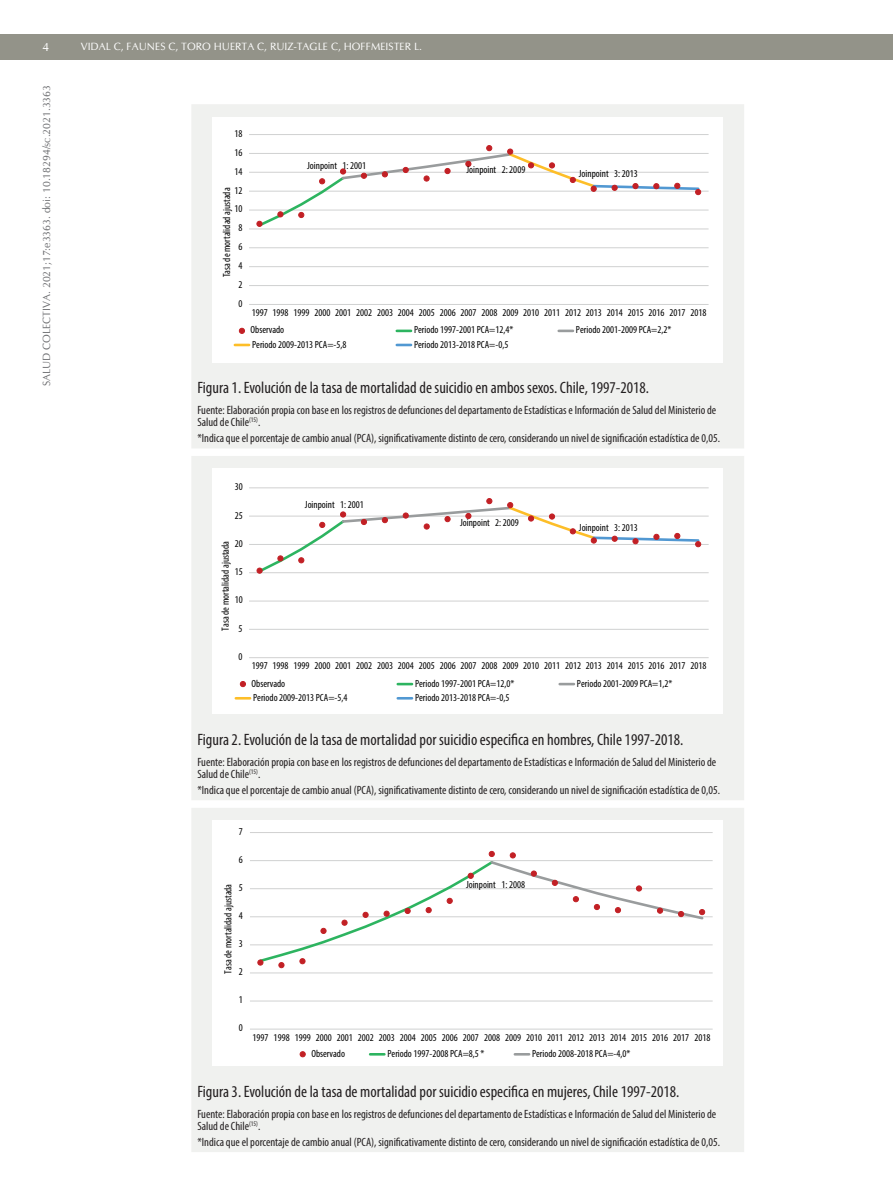
<style>
.page{position:relative;width:893px;height:1191px;background:#fff}
.page>*{position:absolute;margin:0;border:0;box-sizing:border-box;transform-origin:0 0}
.t1{font:condensed 16.5px "Myriad Pro";color:#231f20}
.t2{font:condensed 12px/12px "Myriad Pro";color:#231f20}
.t3{font:12px "CG Omega";color:#fff}
.t4{font:10.5px "CG Omega";color:#6c6d70}
.t5{font:10.5px "CG Omega";color:#fff}
.t6{font:condensed 10.35px "Myriad Pro";color:#000001}
</style>
<div class="page">
<div style="left:0;top:34px;width:893px;height:26px;background:#939389"></div>
<div style="left:191px;top:104px;width:553px;height:344px;background:#f0f1ef"></div>
<div style="left:213px;top:117px;width:510px;height:245px;background:#fff"></div>
<hr style="left:249px;top:134px;width:460px;height:1px;background:#d0d1d1">
<hr style="left:249px;top:153px;width:460px;height:1px;background:#d0d1d1">
<hr style="left:249px;top:172px;width:460px;height:1px;background:#d0d1d1">
<hr style="left:249px;top:191px;width:460px;height:1px;background:#d0d1d1">
<hr style="left:249px;top:210px;width:460px;height:1px;background:#d0d1d1">
<hr style="left:249px;top:229px;width:460px;height:1px;background:#d0d1d1">
<hr style="left:249px;top:247px;width:460px;height:1px;background:#d0d1d1">
<hr style="left:249px;top:266px;width:460px;height:1px;background:#d0d1d1">
<hr style="left:249px;top:285px;width:460px;height:1px;background:#d0d1d1">
<hr style="left:249px;top:304px;width:460px;height:1px;background:#d0d1d1">
<svg style="left:256px;top:145px;width:445px;height:84px"></svg>
<svg style="left:239px;top:328px;width:6px;height:6px"></svg>
<hr style="left:397px;top:329px;width:14px;height:3px;background:#2db460">
<hr style="left:559px;top:329px;width:14px;height:3px;background:#999c9d">
<svg style="left:235px;top:344px;width:14px;height:2px"></svg>
<svg style="left:397px;top:344px;width:14px;height:2px"></svg>
<div style="left:191px;top:808px;width:553px;height:344px;background:#f0f1ef"></div>
<div style="left:213px;top:820px;width:510px;height:245px;background:#fff"></div>
<hr style="left:250px;top:832px;width:463px;height:1px;background:#d0d1d1">
<hr style="left:250px;top:860px;width:463px;height:1px;background:#d0d1d1">
<hr style="left:250px;top:888px;width:463px;height:1px;background:#d0d1d1">
<hr style="left:250px;top:916px;width:463px;height:1px;background:#d0d1d1">
<hr style="left:250px;top:944px;width:463px;height:1px;background:#d0d1d1">
<hr style="left:250px;top:972px;width:463px;height:1px;background:#d0d1d1">
<hr style="left:250px;top:1000px;width:463px;height:1px;background:#d0d1d1">
<hr style="left:250px;top:1028px;width:463px;height:1px;background:#d0d1d1">
<svg style="left:257px;top:851px;width:448px;height:117px"></svg>
<svg style="left:300px;top:1051px;width:6px;height:6px"></svg>
<svg style="left:370px;top:1053px;width:14px;height:2px"></svg>
<svg style="left:515px;top:1053px;width:14px;height:2px"></svg>
<div style="left:191px;top:456px;width:553px;height:344px;background:#f0f1ef"></div>
<div style="left:213px;top:469px;width:510px;height:245px;background:#fff"></div>
<hr style="left:249px;top:487px;width:460px;height:1px;background:#d0d1d1">
<hr style="left:249px;top:516px;width:460px;height:1px;background:#d0d1d1">
<hr style="left:249px;top:544px;width:460px;height:1px;background:#d0d1d1">
<hr style="left:249px;top:572px;width:460px;height:1px;background:#d0d1d1">
<hr style="left:249px;top:601px;width:460px;height:1px;background:#d0d1d1">
<hr style="left:249px;top:629px;width:460px;height:1px;background:#d0d1d1">
<hr style="left:249px;top:657px;width:460px;height:1px;background:#d0d1d1">
<svg style="left:256px;top:498px;width:445px;height:76px"></svg>
<svg style="left:240px;top:681px;width:6px;height:6px"></svg>
<svg style="left:398px;top:683px;width:14px;height:2px"></svg>
<svg style="left:560px;top:683px;width:14px;height:2px"></svg>
<svg style="left:236px;top:697px;width:14px;height:2px"></svg>
<svg style="left:398px;top:697px;width:14px;height:2px"></svg>
<p class="t3" style="left:43px;top:40px;width:8px">4</p>
<p class="t5" style="left:81px;top:40px;width:343px">VIDAL C, FAUNES C, TORO HUERTA C, RUIZ-TAGLE C, HOFFMEISTER L.</p>
<p class="t4" style="left:40px;top:386px;width:303px;rotate:-90deg">SALUD COLECTIVA. 2021;17:E3363. DOI: 10.18294/SC.2021.3363</p>
<p class="t6" style="left:235px;top:127px;width:10px">18</p>
<p class="t6" style="left:235px;top:146px;width:10px">16</p>
<p class="t6" style="left:307px;top:160px;width:61px">Joinpoint 1: 2001</p>
<p class="t6" style="left:466px;top:163px;width:60px">Joinpoint 2: 2009</p>
<p class="t6" style="left:579px;top:168px;width:61px">Joinpoint 3: 2013</p>
<p class="t6" style="left:235px;top:165px;width:10px">14</p>
<p class="t6" style="left:235px;top:184px;width:10px">12</p>
<p class="t6" style="left:220px;top:277px;width:91px;rotate:-90deg">Tasa de mortalidad ajustada</p>
<p class="t6" style="left:235px;top:203px;width:10px">10</p>
<p class="t6" style="left:239px;top:222px;width:6px">8</p>
<p class="t6" style="left:239px;top:240px;width:6px">6</p>
<p class="t6" style="left:239px;top:259px;width:6px">4</p>
<p class="t6" style="left:239px;top:278px;width:6px">2</p>
<p class="t6" style="left:239px;top:297px;width:6px">0</p>
<p class="t6" style="left:252px;top:306px;width:456px">1997 1998 1999 2000 2001 2002 2003 2004 2005 2006 2007 2008 2009 2010 2011 2012 2013 2014 2015 2016 2017 2018</p>
<p class="t6" style="left:251px;top:324px;width:35px">Observado</p>
<p class="t6" style="left:414px;top:324px;width:101px">Periodo 1997-2001 PCA=12,4*</p>
<p class="t6" style="left:576px;top:324px;width:97px">Periodo 2001-2009 PCA=2,2*</p>
<p class="t6" style="left:252px;top:338px;width:96px">Periodo 2009-2013 PCA=-5,8</p>
<p class="t6" style="left:414px;top:338px;width:96px">Periodo 2013-2018 PCA=-0,5</p>
<h1 class="t1" style="left:197px;top:378px;width:453px">Figura 1. Evolución de la tasa de mortalidad de suicidio en ambos sexos. Chile, 1997-2018.</h1>
<p class="t2" style="left:197px;top:404px;width:520px">Fuente: Elaboración propia con base en los registros de defunciones del departamento de Estadísticas e Información de Salud del Ministerio de<br>Salud de Chile<sup>(15)</sup>.</p>
<p class="t2" style="left:197px;top:432px;width:524px">*Indica que el porcentaje de cambio anual (PCA), significativamente distinto de cero, considerando un nivel de significación estadística de 0,05.</p>
<p class="t6" style="left:235px;top:480px;width:10px">30</p>
<p class="t6" style="left:235px;top:509px;width:10px">25</p>
<p class="t6" style="left:235px;top:537px;width:10px">20</p>
<p class="t6" style="left:219px;top:630px;width:91px;rotate:-90deg">Tasa de mortalidad ajustada</p>
<p class="t6" style="left:235px;top:565px;width:10px">15</p>
<p class="t6" style="left:235px;top:594px;width:10px">10</p>
<p class="t6" style="left:239px;top:622px;width:6px">5</p>
<p class="t6" style="left:239px;top:650px;width:6px">0</p>
<p class="t6" style="left:305px;top:498px;width:61px">Joinpoint 1: 2001</p>
<p class="t6" style="left:460px;top:516px;width:60px">Joinpoint 2: 2009</p>
<p class="t6" style="left:579px;top:521px;width:61px">Joinpoint 3: 2013</p>
<p class="t6" style="left:252px;top:659px;width:456px">1997 1998 1999 2000 2001 2002 2003 2004 2005 2006 2007 2008 2009 2010 2011 2012 2013 2014 2015 2016 2017 2018</p>
<p class="t6" style="left:252px;top:677px;width:35px">Observado</p>
<p class="t6" style="left:415px;top:677px;width:101px">Periodo 1997-2001 PCA=12,0*</p>
<p class="t6" style="left:577px;top:677px;width:97px">Periodo 2001-2009 PCA=1,2*</p>
<p class="t6" style="left:253px;top:691px;width:96px">Periodo 2009-2013 PCA=-5,4</p>
<p class="t6" style="left:415px;top:691px;width:96px">Periodo 2013-2018 PCA=-0,5</p>
<h1 class="t1" style="left:197px;top:729px;width:487px">Figura 2. Evolución de la tasa de mortalidad por suicidio especifica en hombres, Chile 1997-2018.</h1>
<p class="t2" style="left:197px;top:756px;width:520px">Fuente: Elaboración propia con base en los registros de defunciones del departamento de Estadísticas e Información de Salud del Ministerio de<br>Salud de Chile<sup>(15)</sup>.</p>
<p class="t2" style="left:197px;top:784px;width:524px">*Indica que el porcentaje de cambio anual (PCA), significativamente distinto de cero, considerando un nivel de significación estadística de 0,05.</p>
<p class="t6" style="left:239px;top:825px;width:6px">7</p>
<p class="t6" style="left:239px;top:853px;width:6px">6</p>
<p class="t6" style="left:239px;top:881px;width:6px">5</p>
<p class="t6" style="left:222px;top:973px;width:91px;rotate:-90deg">Tasa de mortalidad ajustada</p>
<p class="t6" style="left:239px;top:909px;width:6px">4</p>
<p class="t6" style="left:239px;top:937px;width:6px">3</p>
<p class="t6" style="left:239px;top:965px;width:6px">2</p>
<p class="t6" style="left:239px;top:993px;width:6px">1</p>
<p class="t6" style="left:239px;top:1021px;width:6px">0</p>
<p class="t6" style="left:466px;top:878px;width:61px">Joinpoint 1: 2008</p>
<p class="t6" style="left:253px;top:1031px;width:459px">1997 1998 1999 2000 2001 2002 2003 2004 2005 2006 2007 2008 2009 2010 2011 2012 2013 2014 2015 2016 2017 2018</p>
<p class="t6" style="left:311px;top:1047px;width:35px">Observado</p>
<p class="t6" style="left:387px;top:1047px;width:98px">Periodo 1997-2008 PCA=8,5 *</p>
<p class="t6" style="left:532px;top:1047px;width:100px">Periodo 2008-2018 PCA=-4,0*</p>
<h1 class="t1" style="left:197px;top:1081px;width:483px">Figura 3. Evolución de la tasa de mortalidad por suicidio especifica en mujeres, Chile 1997-2018.</h1>
<p class="t2" style="left:197px;top:1107px;width:520px">Fuente: Elaboración propia con base en los registros de defunciones del departamento de Estadísticas e Información de Salud del Ministerio de<br>Salud de Chile<sup>(15)</sup>.</p>
<p class="t2" style="left:197px;top:1136px;width:524px">*Indica que el porcentaje de cambio anual (PCA), significativamente distinto de cero, considerando un nivel de significación estadística de 0,05.</p>
</div>
